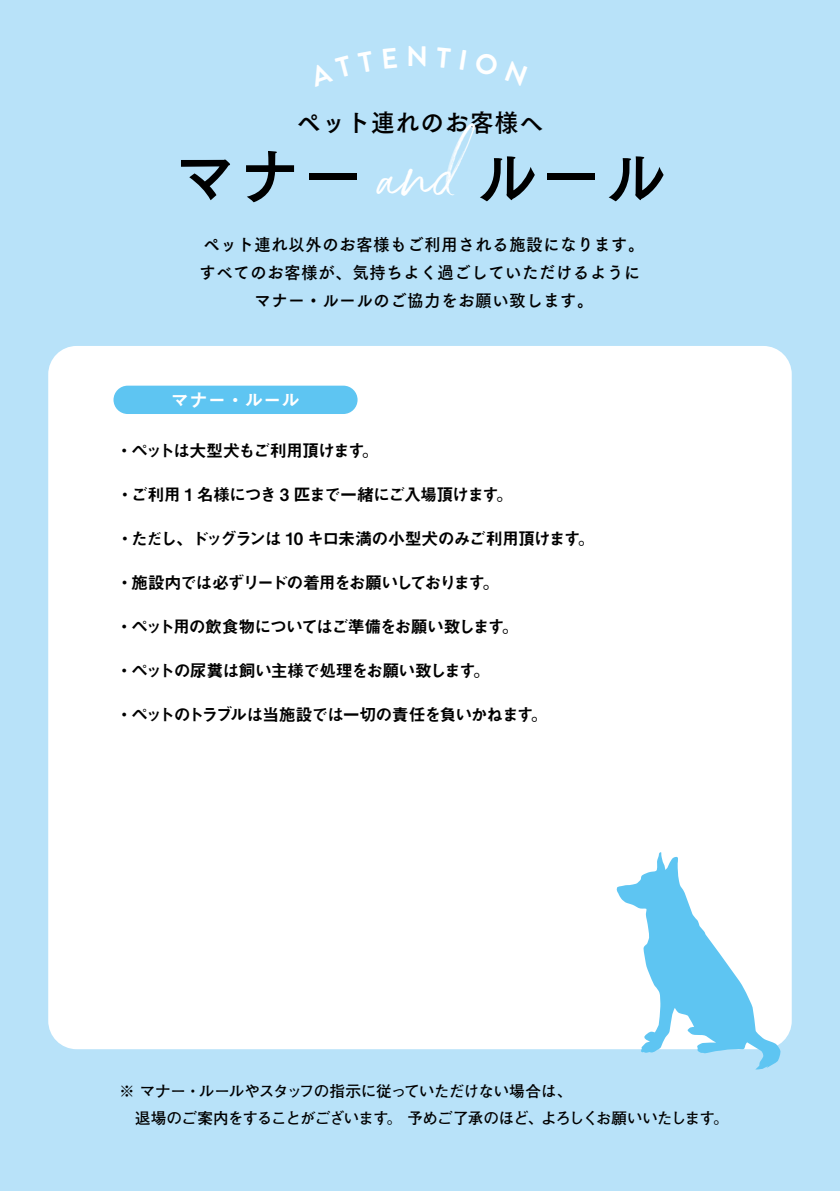
<style>
.page{position:relative;width:840px;height:1191px;background:#fff}
.page>*{position:absolute;margin:0;border:0;box-sizing:border-box;transform-origin:0 0}
.t1{font:64.4px "Tsuku Go Pro B";letter-spacing:.05em;color:#000;scale:.95 1}
.t2{font:700 28.4px "Brandon Grotesque";color:#fff}
.t3{font:24.8px "Tsuku Go Pro B";letter-spacing:.05em;color:#000;scale:.95 1}
.t4{font:18.4px "Midashi Go Pro MB31";color:#fff}
.t5{font:17px "Midashi Go Pro MB31";letter-spacing:-.075em;color:#000}
.t6{font:17px/28.4px "Tsuku Go Pro B";letter-spacing:.05em;color:#000;text-align:center;scale:.95 1}
.t7{font:17px "Midashi Go Pro MB31";letter-spacing:-.1em;color:#000}
.t8{font:700 15.6px/27.2px "Futo Go B101 Pro";letter-spacing:-.05em;color:#000}
</style>
<div class="page">
<div style="left:0;top:0;width:839px;height:1191px;background:#b8e2f9"></div>
<div style="left:48px;top:346px;width:743px;height:703px;background:#fff;border-radius:28px"></div>
<div style="left:113px;top:386px;width:244px;height:28px;background:#5ec5f2;border-radius:14px"></div>
<svg style="left:616px;top:852px;width:164px;height:217px"></svg>
<h2 class="t2" style="left:406px;top:37px;width:24px">N</h2>
<h3 class="t3" style="left:297px;top:101px;width:260px">ペット連れのお客様へ</h3>
<h1 class="t1" style="left:174px;top:121px;width:519px">マナー　　ルール</h1>
<p class="t6" style="left:199px;top:228px;width:469px">ペット連れ以外のお客様もご利用される施設になります。すべてのお客様が、気持ちよく過ごしていただけるようにマナー・ルールのご協力をお願い致します。</p>
<p class="t4" style="left:171px;top:385px;width:130px">マナー・ルール</p>
<p class="t5" style="left:116px;top:437px;width:250px">・ペットは大型犬もご利用頂けます</p>
<p class="t5" style="left:362px;top:437px;width:19px">。</p>
<p class="t5" style="left:131px;top:481px;width:370px">ご利用 1 名様につき 3 匹まで一緒にご入場頂けます</p>
<p class="t5" style="left:116px;top:481px;width:19px">・</p>
<p class="t5" style="left:496px;top:481px;width:19px">。</p>
<p class="t5" style="left:131px;top:525px;width:451px">ただし、ドッグランは 10 キロ未満の小型犬のみご利用頂けます</p>
<p class="t5" style="left:116px;top:525px;width:19px">・</p>
<p class="t5" style="left:577px;top:525px;width:19px">。</p>
<p class="t7" style="left:116px;top:569px;width:371px">・施設内では必ずリードの着用をお願いしております</p>
<p class="t5" style="left:482px;top:569px;width:19px">。</p>
<p class="t5" style="left:116px;top:613px;width:390px">・ペット用の飲食物についてはご準備をお願い致します</p>
<p class="t5" style="left:473px;top:657px;width:19px">。</p>
<p class="t5" style="left:501px;top:613px;width:19px">。</p>
<p class="t5" style="left:116px;top:657px;width:361px">・ペットの尿糞は飼い主様で処理をお願い致します</p>
<p class="t5" style="left:116px;top:701px;width:419px">・ペットのトラブルは当施設では一切の責任を負いかねます</p>
<p class="t5" style="left:530px;top:701px;width:19px">。</p>
<p class="t8" style="left:135px;top:1075px;width:595px;text-indent:-16px">※ マナー・ルールやスタッフの指示に従っていただけない場合は、<br>退場のご案内をすることがございます。予めご了承のほど、よろしくお願いいたします。</p>
</div>
